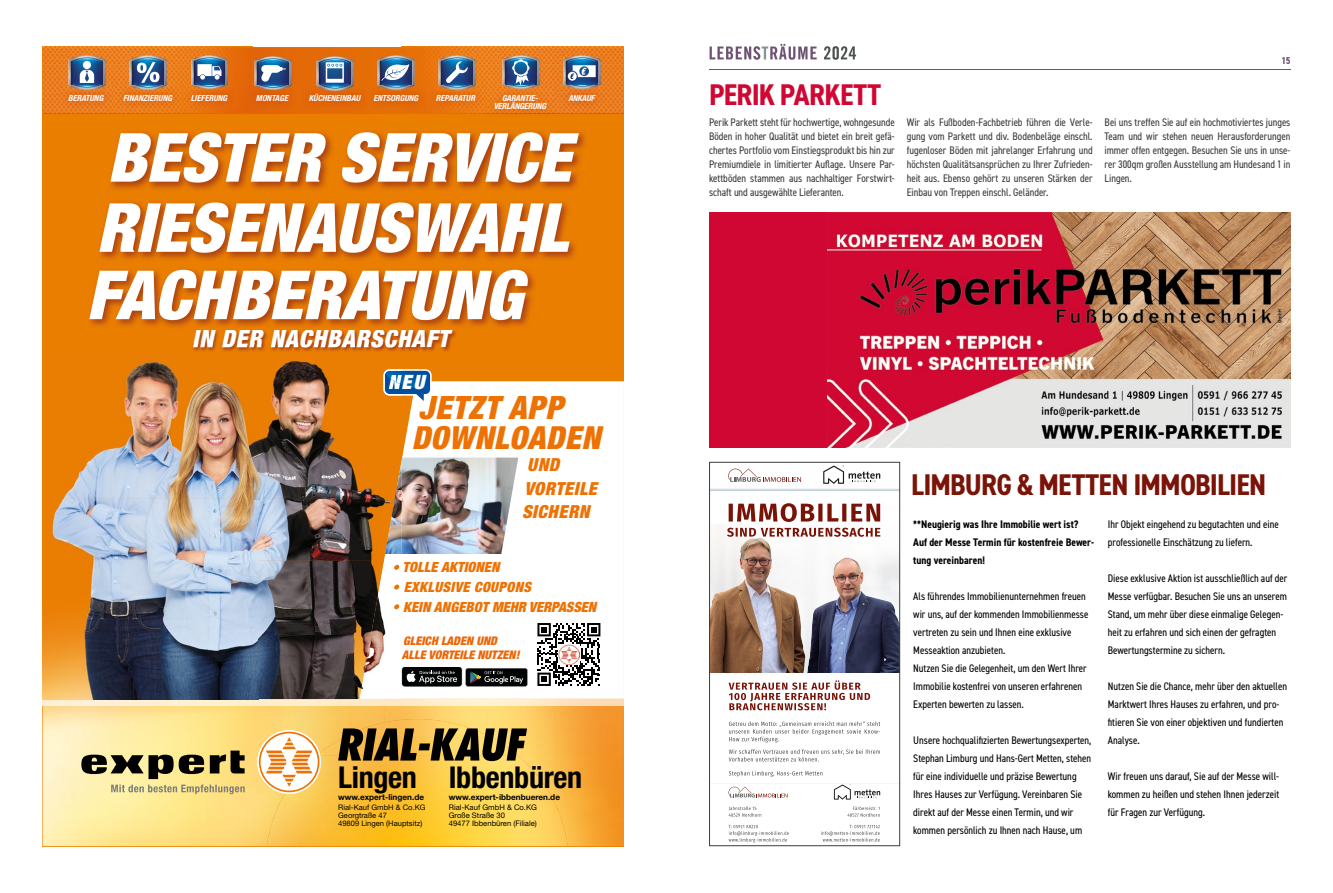
<style>
.page{position:relative;width:1333px;height:893px;background:#fff}
.page>*{position:absolute;margin:0;border:0;box-sizing:border-box;transform-origin:0 0}
.t1{font:italic 900 condensed 67.8px/68.7px "Helvetica Neue LT Std";color:#fff;text-align:justify}
.t2{font:italic 900 condensed 32.2px "Helvetica Neue LT Std";letter-spacing:.03em;color:#ee7203}
.t3{font:italic 900 condensed 31.8px "Helvetica Neue LT Std";letter-spacing:.02em;color:#ee7203}
.t4{font:700 condensed 30.1px "Helvetica Neue LT Std";letter-spacing:-.01em;color:#000}
.t5{font:700 condensed 30px "DIN2014";letter-spacing:-.03em;color:#7a1308}
.t6{font:700 condensed 30px "DIN2014";letter-spacing:-.02em;color:#d00733}
.t7{font:italic 900 condensed 24px "Helvetica Neue LT Std";letter-spacing:.03em;color:#fff}
.t8{font:italic 900 condensed 19.8px "Helvetica Neue LT Std";color:#fff}
.t9{font:italic 900 condensed 18px/23.6px "Helvetica Neue LT Std";letter-spacing:.03em;color:#ee7203}
.t10{font:italic 900 condensed 14.1px "Helvetica Neue LT Std";letter-spacing:.01em;color:#ee7203}
.t11{font:italic 900 condensed 14.1px "Helvetica Neue LT Std";letter-spacing:.03em;color:#ee7203}
.t12{font:italic 900 condensed 11.9px/14px "Helvetica Neue LT Std";letter-spacing:.005em;color:#ec6608}
.t13{font:condensed 11px/18px "DIN2014";color:#000}
.t14{font:condensed 11px/14px "DIN2014";letter-spacing:-.005em;color:#3c3c3b;text-align:justify}
.t15{font:700 condensed 11px/18px "DIN2014";color:#000}
.t16{font:700 condensed 10px "DIN2014";color:#6e5271}
.t17{font:italic 700 condensed 8.3px/8.5px "Helvetica Neue LT Std";color:#fff;text-align:center}
.t18{font:700 8.2px "Helvetica Neue LT Std";color:#000}
.t19{font:7.7px/8.2px "Helvetica Neue LT Std";color:#000}
.t20{font:7.6px/8.1px "Helvetica Neue LT Std";color:#000}
</style>
<div class="page">
<hr style="left:709px;top:69px;width:581px;height:1px;background:#6f5273">
<svg style="left:709px;top:44px;width:107px;height:16px"></svg>
<svg style="left:824px;top:46px;width:32px;height:14px"></svg>
<div style="left:43px;top:47px;width:581px;height:799px;background:#ea7e01"></div>
<img style="left:43px;top:705px;width:239px;height:141px">
<img style="left:556px;top:705px;width:68px;height:141px">
<img style="left:282px;top:705px;width:34px;height:27px">
<img style="left:521px;top:705px;width:35px;height:50px">
<img style="left:316px;top:705px;width:34px;height:32px">
<img style="left:487px;top:705px;width:34px;height:23px">
<img style="left:350px;top:705px;width:34px;height:14px">
<img style="left:453px;top:705px;width:34px;height:14px">
<img style="left:384px;top:705px;width:69px;height:14px">
<img style="left:43px;top:699px;width:581px;height:6px">
<img style="left:267px;top:755px;width:300px;height:91px">
<img style="left:319px;top:737px;width:19px;height:18px">
<img style="left:343px;top:719px;width:148px;height:9px">
<svg style="left:257px;top:730px;width:64px;height:64px"></svg>
<svg style="left:259px;top:732px;width:60px;height:60px"></svg>
<svg style="left:81px;top:751px;width:164px;height:43px;background:#ab9f6a"></svg>
<svg style="left:338px;top:728px;width:189px;height:33px;background:#625024"></svg>
<div style="left:402px;top:381px;width:222px;height:318px;background:#fff"></div>
<div style="left:533px;top:619px;width:71px;height:71px;background:#fff"></div>
<svg style="left:537px;top:623px;width:63px;height:63px"></svg>
<img style="left:558px;top:644px;width:21px;height:21px">
<img style="left:402px;top:458px;width:116px;height:96px">
<img style="left:43px;top:46px;width:581px;height:68px">
<img style="left:60px;top:85px;width:53px;height:25px">
<img style="left:402px;top:330px;width:54px;height:21px">
<img style="left:194px;top:330px;width:259px;height:18px">
<img style="left:111px;top:132px;width:474px;height:58px">
<img style="left:100px;top:202px;width:475px;height:58px">
<img style="left:90px;top:270px;width:444px;height:57px">
<img style="left:63px;top:361px;width:159px;height:138px">
<img style="left:222px;top:360px;width:180px;height:139px">
<img style="left:52px;top:499px;width:338px;height:62px">
<img style="left:43px;top:561px;width:316px;height:138px">
<img style="left:359px;top:554px;width:43px;height:145px">
<svg style="left:383px;top:369px;width:48px;height:36px"></svg>
<svg style="left:401px;top:667px;width:126px;height:20px;background:#393b3a"></svg>
<svg style="left:394px;top:562px;width:8px;height:11px"></svg>
<svg style="left:394px;top:582px;width:8px;height:10px"></svg>
<svg style="left:394px;top:602px;width:8px;height:10px"></svg>
<img style="left:396px;top:459px;width:6px;height:31px">
<img style="left:390px;top:490px;width:12px;height:32px">
<img style="left:385px;top:522px;width:17px;height:32px">
<img style="left:193px;top:348px;width:209px;height:3px">
<img style="left:193px;top:343px;width:209px;height:5px">
<div style="left:709px;top:213px;width:581px;height:235px;background:#d00733"></div>
<img style="left:827px;top:213px;width:462px;height:235px">
<svg style="left:729px;top:771px;width:93px;height:6px"></svg>
<svg style="left:728px;top:749px;width:151px;height:12px"></svg>
<svg style="left:729px;top:721px;width:151px;height:21px"></svg>
<svg style="left:728px;top:680px;width:142px;height:30px"></svg>
<svg style="left:728px;top:469px;width:73px;height:13px"></svg>
<div style="left:709px;top:488px;width:190px;height:7px;background:#dcdcdc"></div>
<hr style="left:709px;top:490px;width:190px;height:2px;background:#bfcfd9">
<div style="left:709px;top:492px;width:190px;height:32px;background:#fff"></div>
<img style="left:711px;top:503px;width:186px;height:170px">
<svg style="left:727px;top:528px;width:153px;height:9px"></svg>
<svg style="left:728px;top:503px;width:152px;height:19px"></svg>
<svg style="left:823px;top:466px;width:57px;height:18px"></svg>
<hr style="left:709px;top:783px;width:190px;height:1px;background:#f7f7f7">
<svg style="left:728px;top:787px;width:59px;height:10px"></svg>
<svg style="left:728px;top:825px;width:60px;height:17px"></svg>
<svg style="left:728px;top:806px;width:33px;height:11px"></svg>
<svg style="left:821px;top:825px;width:58px;height:17px"></svg>
<svg style="left:847px;top:806px;width:32px;height:11px"></svg>
<svg style="left:833px;top:784px;width:47px;height:16px"></svg>
<div style="left:709px;top:462px;width:190px;height:384px;border:1px solid #3c3c3b"></div>
<p class="t17" style="left:123px;top:93px;width:50px">FINANZIERUNG</p>
<p class="t17" style="left:191px;top:93px;width:38px">LIEFERUNG</p>
<p class="t17" style="left:256px;top:93px;width:34px">MONTAGE</p>
<p class="t17" style="left:309px;top:93px;width:53px">KÜCHENEINBAU</p>
<p class="t17" style="left:373px;top:93px;width:46px">ENTSORGUNG</p>
<p class="t17" style="left:436px;top:93px;width:41px">REPARATUR</p>
<p class="t17" style="left:493px;top:93px;width:54px">GARANTIE-<br>VERLÄNGERUNG</p>
<p class="t17" style="left:68px;top:93px;width:37px">BERATUNG</p>
<p class="t17" style="left:568px;top:93px;width:28px">ANKAUF</p>
<h1 class="t1" style="left:86px;top:123px;width:486px;text-indent:21px">BESTER SERVICE RIESENAUSWAHL FACHBERATUNG</h1>
<h3 class="t7" style="left:192px;top:324px;width:258px">IN DER NACHBARSCHAFT</h3>
<h3 class="t8" style="left:388px;top:369px;width:38px">NEU</h3>
<h2 class="t2" style="left:418px;top:387px;width:146px">JETZT APP</h2>
<h3 class="t3" style="left:411px;top:418px;width:190px">DOWNLOADEN</h3>
<h3 class="t9" style="left:522px;top:453px;width:76px">UND<br>VORTEILE<br>SICHERN</h3>
<p class="t10" style="left:392px;top:559px;width:109px">• TOLLE AKTIONEN</p>
<p class="t11" style="left:392px;top:578px;width:141px">• EXKLUSIVE COUPONS</p>
<p class="t10" style="left:392px;top:598px;width:206px">• KEIN ANGEBOT MEHR VERPASSEN</p>
<p class="t12" style="left:402px;top:634px;width:119px">GLEICH LADEN UND<br>ALLE VORTEILE NUTZEN!</p>
<h3 class="t4" style="left:338px;top:759px;width:80px">Lingen</h3>
<p class="t20" style="left:338px;top:803px;width:89px">Rial-Kauf GmbH &amp; Co.KG<br>Georgtraße 47<br>49809 Lingen (Hauptsitz)</p>
<p class="t18" style="left:338px;top:792px;width:87px">www.expert-lingen.de</p>
<h3 class="t4" style="left:449px;top:759px;width:135px">Ibbenbüren</h3>
<p class="t18" style="left:449px;top:792px;width:113px">www.expert-ibbenbueren.de</p>
<p class="t19" style="left:449px;top:803px;width:90px">Rial-Kauf GmbH &amp; Co.KG<br>Große Straße 30<br>49477 Ibbenbüren (Filiale)</p>
<h3 class="t6" style="left:709px;top:75px;width:173px">PERIK PARKETT</h3>
<p class="t16" style="left:1275px;top:54px;width:16px">015</p>
<p class="t14" style="left:709px;top:115px;width:187px">Perik Parkett steht für hochwertige, wohngesunde Böden in hoher Qualität und bietet ein breit gefä&shy;chertes Portfolio vom Einstiegsprodukt bis hin zur Premiumdiele in limitierter Auflage. Unsere Par&shy;kettböden stammen aus nachhaltiger Forstwirt&shy;schaft und ausgewählte Lieferanten.</p>
<p class="t14" style="left:906px;top:115px;width:187px">Wir als Fußboden-Fachbetrieb führen die Verle&shy;gung vom Parkett und div. Bodenbeläge einschl. fugenloser Böden mit jahrelanger Erfahrung und höchsten Qualitätsansprüchen zu Ihrer Zufrieden&shy;heit aus. Ebenso gehört zu unseren Stärken der Einbau von Treppen einschl. Geländer.</p>
<p class="t14" style="left:1104px;top:115px;width:187px">Bei uns treffen Sie auf ein hochmotiviertes junges Team und wir stehen neuen Herausforderungen immer offen entgegen. Besuchen Sie uns in unse&shy;rer 300qm großen Ausstellung am Hundesand 1 in Lingen.</p>
<h3 class="t5" style="left:911px;top:464px;width:356px">LIMBURG &amp; METTEN IMMOBILIEN</h3>
<p class="t15" style="left:913px;top:515px;width:182px">**Neugierig was Ihre Immobilie wert ist?<br>Auf der Messe Termin für kostenfreie Bewer&shy;tung vereinbaren!</p>
<p class="t13" style="left:913px;top:587px;width:177px">Als führendes Immobilienunternehmen freuen wir uns, auf der kommenden Immobilienmesse vertreten zu sein und Ihnen eine exklusive Messeaktion anzubieten.<br>Nutzen Sie die Gelegenheit, um den Wert Ihrer Immobilie kostenfrei von unseren erfahrenen Experten bewerten zu lassen.</p>
<p class="t13" style="left:913px;top:731px;width:179px">Unsere hochqualifizierten Bewertungsexperten, Stephan Limburg und Hans-Gert Metten, stehen für eine individuelle und präzise Bewertung Ihres Hauses zur Verfügung. Vereinbaren Sie direkt auf der Messe einen Termin, und wir kommen persönlich zu Ihnen nach Hause, um</p>
<p class="t13" style="left:1107px;top:515px;width:172px">Ihr Objekt eingehend zu begutachten und eine professionelle Einschätzung zu liefern.</p>
<p class="t13" style="left:1107px;top:569px;width:181px">Diese exklusive Aktion ist ausschließlich auf der Messe verfügbar. Besuchen Sie uns an unserem Stand, um mehr über diese einmalige Gelegen&shy;heit zu erfahren und sich einen der gefragten Bewertungstermine zu sichern.</p>
<p class="t13" style="left:1107px;top:677px;width:181px">Nutzen Sie die Chance, mehr über den aktuellen Marktwert Ihres Hauses zu erfahren, und pro&shy;fitieren Sie von einer objektiven und fundierten Analyse.</p>
<p class="t13" style="left:1107px;top:767px;width:173px;text-align:justify">Wir freuen uns darauf, Sie auf der Messe will&shy;kommen zu heißen und stehen Ihnen jederzeit für Fragen zur Verfügung.</p>
</div>
